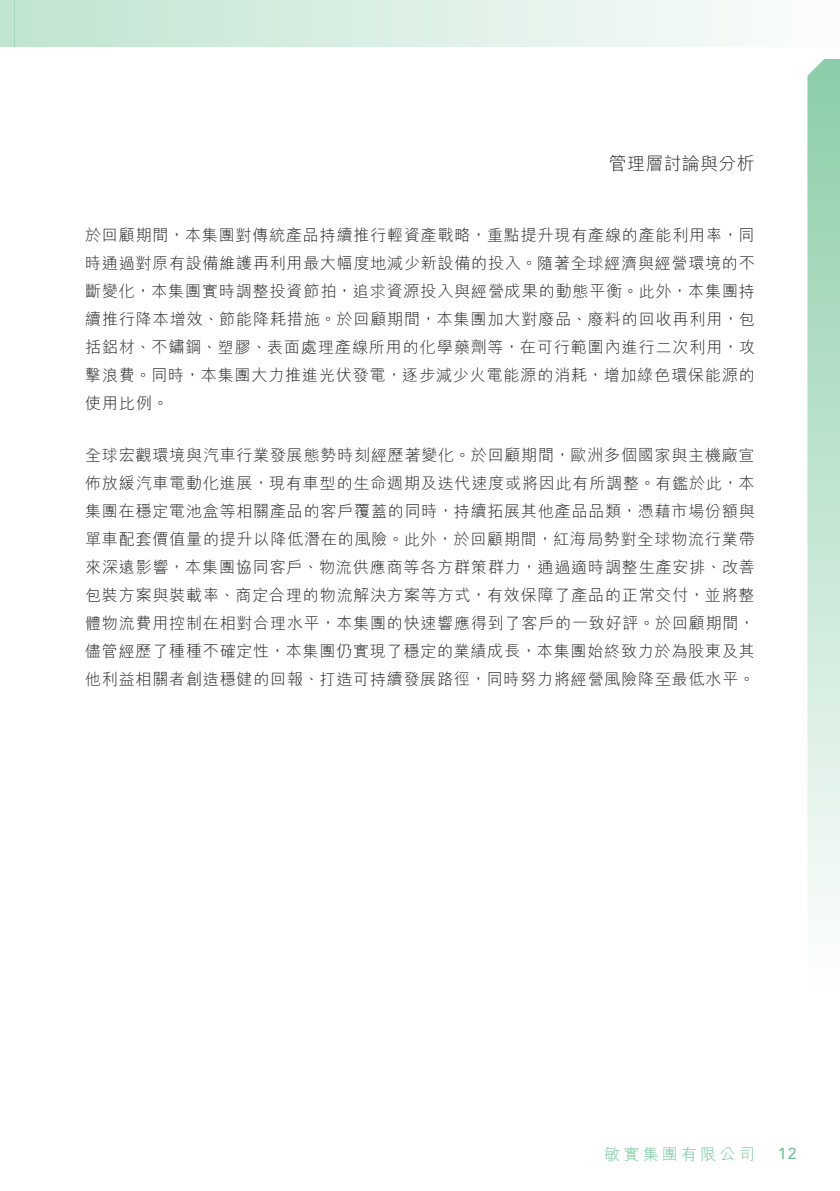
<style>
.page{position:relative;width:840px;height:1191px;background:#fff}
.page>*{position:absolute;margin:0;border:0;box-sizing:border-box;transform-origin:0 0}
.t1{font:300 18px "M Hei HK";letter-spacing:.015em;color:#231f20}
._01_Body_Text{font:300 16px/28px "M Hei HK";letter-spacing:.055em;color:#231f20;text-align:justify}
.t2{font:300 16px "M Hei HK";letter-spacing:.2em;color:#6dc597}
.t3{font:500 16px "Avenir Next";color:#6dc597}
</style>
<div class="page">
<svg style="left:807px;top:59px;width:32px;height:851px;background:#c2e4d1"></svg>
<svg style="left:0;top:0;width:736px;height:47px;background:#d9eee3"></svg>
<p class="t1" style="left:608px;top:151px;width:147px">管理層討論與分析</p>
<p class="_01_Body_Text" style="left:85px;top:221px;width:671px">於回顧期間，本集團對傳統產品持續推行輕資產戰略，重點提升現有產線的產能利用率，同時通過對原有設備維護再利用最大幅度地減少新設備的投入。隨著全球經濟與經營環境的不斷變化，本集團實時調整投資節拍，追求資源投入與經營成果的動態平衡。此外，本集團持續推行降本增效、節能降耗措施。於回顧期間，本集團加大對廢品、廢料的回收再利用，包括鋁材、不鏽鋼、塑膠、表面處理產線所用的化學藥劑等，在可行範圍內進行二次利用，攻擊浪費。同時，本集團大力推進光伏發電，逐步減少火電能源的消耗，增加綠色環保能源的使用比例。</p>
<p class="_01_Body_Text" style="left:85px;top:441px;width:671px">全球宏觀環境與汽車行業發展態勢時刻經歷著變化。於回顧期間，歐洲多個國家與主機廠宣佈放緩汽車電動化進展，現有車型的生命週期及迭代速度或將因此有所調整。有鑑於此，本集團在穩定電池盒等相關產品的客戶覆蓋的同時，持續拓展其他產品品類，憑藉市場份額與單車配套價值量的提升以降低潛在的風險。此外，於回顧期間，紅海局勢對全球物流行業帶來深遠影響，本集團協同客戶、物流供應商等各方群策群力，通過適時調整生產安排、改善包裝方案與裝載率、商定合理的物流解決方案等方式，有效保障了產品的正常交付，並將整體物流費用控制在相對合理水平，本集團的快速響應得到了客戶的一致好評。於回顧期間，儘管經歷了種種不確定性，本集團仍實現了穩定的業績成長，本集團始終致力於為股東及其他利益相關者創造穩健的回報、打造可持續發展路徑，同時努力將經營風險降至最低水平。</p>
<p class="t2" style="left:604px;top:1142px;width:152px">敏實集團有限公司</p>
<p class="t3" style="left:777px;top:1139px;width:21px">12</p>
</div>
